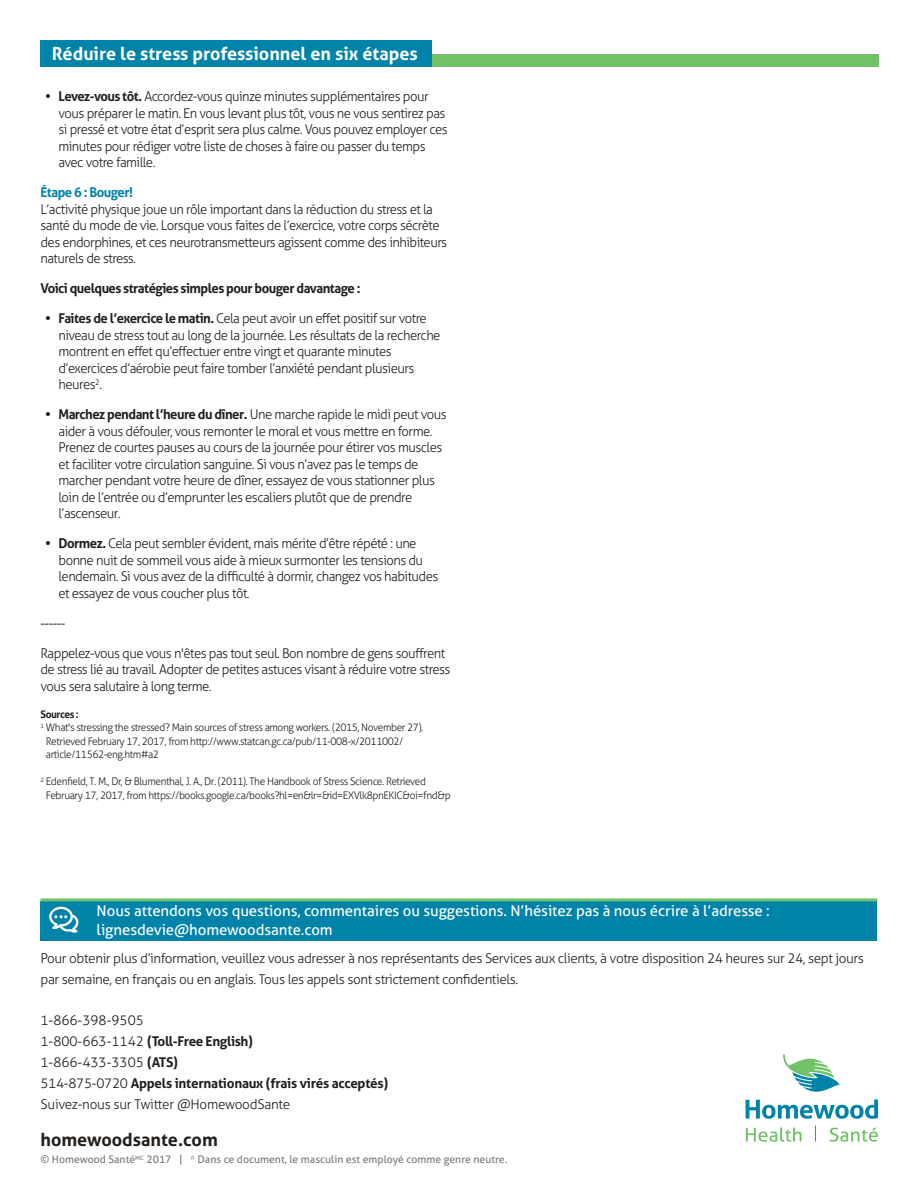
<style>
.page{position:relative;width:918px;height:1188px;background:#fff}
.page>*{position:absolute;margin:0;border:0;box-sizing:border-box;transform-origin:0 0}
.t1{font:700 18px "Aller";color:#fff}
.BodyCopy{font:700 18px "Aller";color:#221e1b}
.BodyCopy-2{font:15px/19.5px "Aller";letter-spacing:-.005em;color:#fff}
.BodyCopy-3{font:300 13.5px/16.5px "Aller";letter-spacing:-.04em;color:#231f20}
.BodyCopy-4{font:300 13.5px/21px "Aller";letter-spacing:-.02em;color:#231f20}
.BodyCopy-5{font:700 13.5px "Aller";letter-spacing:-.04em;color:#231f20}
.BodyCopy-6{font:700 13.5px "Aller";letter-spacing:-.04em;color:#0083a9}
.BodyCopy-7{font:300 10.5px/13.5px "Aller";letter-spacing:-.04em;color:#231f20}
.t2{font:10.5px "Aller";color:#787a7d}
.BodyCopy-8{font:700 10.5px "Aller";letter-spacing:-.04em;color:#231f20}
.s1{font-weight:700}
</style>
<div class="page">
<svg style="left:746px;top:1054px;width:132px;height:65px"></svg>
<svg style="left:746px;top:1127px;width:56px;height:15px"></svg>
<svg style="left:830px;top:1128px;width:48px;height:14px"></svg>
<svg style="left:815px;top:1126px;width:1px;height:16px"></svg>
<div style="left:313px;top:54px;width:566px;height:13px;background:#71c167"></div>
<div style="left:41px;top:40px;width:391px;height:27px;background:#0083a9"></div>
<div style="left:40px;top:901px;width:838px;height:40px;background:#0083a9"></div>
<hr style="left:40px;top:898px;width:838px;height:3px;background:#71c167">
<svg style="left:49px;top:907px;width:30px;height:26px"></svg>
<h1 class="t1" style="left:52px;top:42px;width:368px">Réduire le stress professionnel en six étapes</h1>
<p class="BodyCopy-3" style="left:58px;top:88px;width:391px;text-indent:-14px"><span class="s1">• Levez-vous tôt.</span> Accordez-vous quinze minutes supplémentaires pour vous préparer le matin. En vous levant plus tôt, vous ne vous sentirez pas si pressé et votre état d’esprit sera plus calme. Vous pouvez employer ces minutes pour rédiger votre liste de choses à faire ou passer du temps avec votre famille.</p>
<p class="BodyCopy-6" style="left:40px;top:184px;width:94px">Étape 6 : Bouger!</p>
<p class="BodyCopy-3" style="left:40px;top:201px;width:408px">L’activité physique joue un rôle important dans la réduction du stress et la santé du mode de vie. Lorsque vous faites de l’exercice, votre corps sécrète des endorphines, et ces neurotransmetteurs agissent comme des inhibiteurs naturels de stress.</p>
<p class="BodyCopy-5" style="left:40px;top:280px;width:322px">Voici quelques stratégies simples pour bouger davantage :</p>
<p class="BodyCopy-3" style="left:58px;top:310px;width:384px;text-indent:-14px"><span class="s1">• Faites de l’exercice le matin.</span> Cela peut avoir un effet positif sur votre niveau de stress tout au long de la journée. Les résultats de la recherche montrent en effet qu’effectuer entre vingt et quarante minutes d’exercices d’aérobie peut faire tomber l’anxiété pendant plusieurs heures<sup>2</sup>.</p>
<p class="BodyCopy-3" style="left:58px;top:406px;width:390px;text-indent:-14px"><span class="s1">• Marchez pendant l’heure du dîner.</span> Une marche rapide le midi peut vous aider à vous défouler, vous remonter le moral et vous mettre en forme.<br>Prenez de courtes pauses au cours de la journée pour étirer vos muscles et faciliter votre circulation sanguine. Si vous n’avez pas le temps de marcher pendant votre heure de dîner, essayez de vous stationner plus loin de l’entrée ou d’emprunter les escaliers plutôt que de prendre l’ascenseur.</p>
<p class="BodyCopy-3" style="left:58px;top:535px;width:381px;text-indent:-14px"><span class="s1">• Dormez.</span> Cela peut sembler évident, mais mérite d’être répété : une bonne nuit de sommeil vous aide à mieux surmonter les tensions du lendemain. Si vous avez de la difficulté à dormir, changez vos habitudes et essayez de vous coucher plus tôt.</p>
<p class="BodyCopy-3" style="left:40px;top:615px;width:27px">------</p>
<p class="BodyCopy-3" style="left:40px;top:645px;width:411px">Rappelez-vous que vous n'êtes pas tout seul. Bon nombre de gens souffrent de stress lié au travail. Adopter de petites astuces visant à réduire votre stress vous sera salutaire à long terme.</p>
<p class="BodyCopy-8" style="left:40px;top:708px;width:40px">Sources :</p>
<p class="BodyCopy-7" style="left:46px;top:721px;width:379px;text-indent:-5px"><sup>1</sup> What's stressing the stressed? Main sources of stress among workers. (2015, November 27).<br>Retrieved February 17, 2017, from http://www.statcan.gc.ca/pub/11-008-x/2011002/ article/11562-eng.htm#a2</p>
<p class="BodyCopy-7" style="left:46px;top:775px;width:406px;text-indent:-5px"><sup>2</sup> Edenfield, T. M., Dr, &amp; Blumenthal, J. A., Dr. (2011). The Handbook of Stress Science. Retrieved<br>February 17, 2017, from https://books.google.ca/books?hl=en&amp;lr=&amp;id=EXVlk8pnEKIC&amp;oi=fnd&amp;p</p>
<p class="BodyCopy-2" style="left:97px;top:901px;width:675px">Nous attendons vos questions, commentaires ou suggestions. N’hésitez pas à nous écrire à l’adresse : lignesdevie@homewoodsante.com</p>
<p class="BodyCopy-3" style="left:40px;top:948px;width:825px;line-height:21px">Pour obtenir plus d’information, veuillez vous adresser à nos représentants des Services aux clients, à votre disposition 24 heures sur 24, sept jours par semaine, en français ou en anglais. Tous les appels sont strictement confidentiels.</p>
<p class="BodyCopy-4" style="left:40px;top:1010px;width:349px">1-866-398-9505<br>1-800-663-1142 <span class="s1">(Toll-Free English)<br></span>1-866-433-3305 <span class="s1">(ATS)<br></span>514-875-0720 <span class="s1">Appels internationaux (frais virés acceptés)<br></span>Suivez-nous sur Twitter @HomewoodSante</p>
<p class="BodyCopy" style="left:40px;top:1128px;width:179px">homewoodsante.com</p>
<p class="t2" style="left:40px;top:1153px;width:468px">© Homewood Santé<sup>MC</sup> 2017 | * Dans ce document, le masculin est employé comme genre neutre.</p>
</div>
